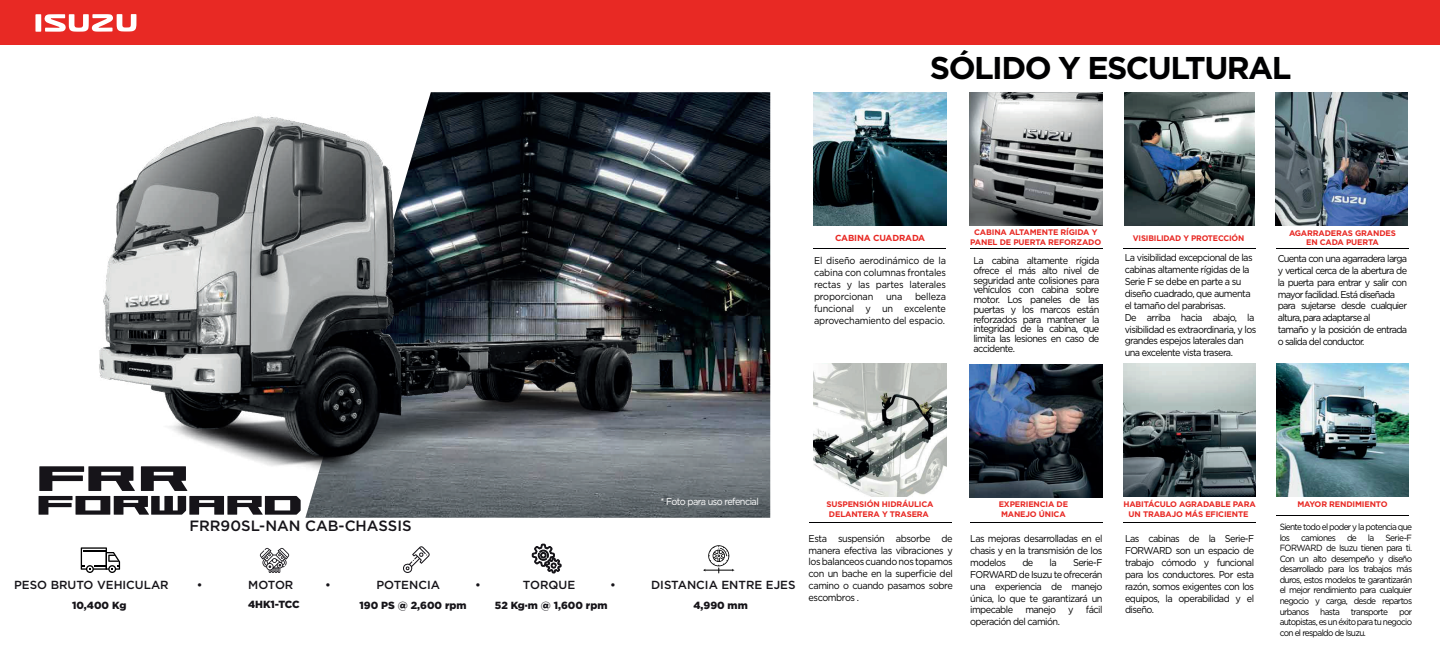
<style>
.page{position:relative;width:1440px;height:648px;background:#fff}
.page>*{position:absolute;margin:0;border:0;box-sizing:border-box;transform-origin:0 0}
.t1{font:700 31.5px "Gotham";letter-spacing:-.05em;color:#000001}
.t2{font:500 14.85px "Gotham";color:#161419}
.t3{font:500 11.7px "Gotham";color:#161419}
.t4{font:900 10.35px "Gotham";color:#161419}
.t5{font:9.9px/11.9px "Gotham";letter-spacing:-.06em;color:#000001;text-align:justify;scale:.93 1}
.t6{font:9.9px/11.9px "Gotham";letter-spacing:-.08em;color:#000001;scale:.93 1}
.t7{font:9.9px "Gotham";letter-spacing:-.06em;color:#fff;scale:.93 1}
.t8{font:9px/10.5px "Gotham";letter-spacing:-.08em;color:#000001;text-align:justify;scale:.93 1}
.t9{font:700 8.77px "Gotham";letter-spacing:-.02em;color:#e82924}
.t10{font:700 8.02px/9.7px "Gotham";letter-spacing:-.02em;color:#e82924;text-align:center}
</style>
<div class="page">
<img style="left:746px;top:92px;width:24px;height:426px">
<svg style="left:81px;top:547px;width:39px;height:26px"></svg>
<svg style="left:532px;top:544px;width:29px;height:29px"></svg>
<svg style="left:260px;top:548px;width:29px;height:25px"></svg>
<svg style="left:403px;top:546px;width:27px;height:27px"></svg>
<svg style="left:703px;top:545px;width:32px;height:28px"></svg>
<img style="left:38px;top:92px;width:708px;height:426px">
<svg style="left:39px;top:466px;width:262px;height:49px"></svg>
<div style="left:0;top:0;width:1440px;height:45px;background:#e82924"></div>
<svg style="left:35px;top:14px;width:101px;height:18px"></svg>
<hr style="left:814px;top:248px;width:132px;height:1px;background:#000001">
<hr style="left:970px;top:248px;width:133px;height:1px;background:#000001">
<hr style="left:1123px;top:248px;width:133px;height:1px;background:#000001">
<hr style="left:1276px;top:248px;width:133px;height:1px;background:#000001">
<hr style="left:809px;top:523px;width:143px;height:1px;background:#000001">
<hr style="left:970px;top:523px;width:133px;height:1px;background:#000001">
<hr style="left:1123px;top:523px;width:133px;height:1px;background:#000001">
<hr style="left:1276px;top:515px;width:133px;height:1px;background:#000001">
<img style="left:814px;top:93px;width:132px;height:132px">
<img style="left:814px;top:364px;width:132px;height:133px">
<img style="left:1124px;top:93px;width:130px;height:132px">
<img style="left:1275px;top:93px;width:133px;height:132px">
<img style="left:970px;top:93px;width:133px;height:132px">
<img style="left:970px;top:364px;width:133px;height:133px">
<img style="left:1123px;top:364px;width:133px;height:133px">
<img style="left:1276px;top:364px;width:133px;height:133px">
<h1 class="t1" style="left:930px;top:47px;width:363px">SÓLIDO Y ESCULTURAL</h1>
<p class="t9" style="left:835px;top:232px;width:92px">CABINA CUADRADA</p>
<p class="t5" style="left:814px;top:255px;width:144px">El diseño aerodinámico de la cabina con columnas frontales rectas y las partes laterales proporcionan</p>
<p class="t5" style="left:814px;top:290px;width:143px;text-indent:101px">belleza funcional y un excelente aprovechamiento del espacio.</p>
<p class="t5" style="left:886px;top:290px;width:19px">una</p>
<p class="t10" style="left:970px;top:228px;width:132px">CABINA ALTAMENTE RÍGIDA Y<br>PANEL DE PUERTA REFORZADO</p>
<p class="t5" style="left:973px;top:256px;width:137px;line-height:9.8px">La cabina altamente rígida ofrece el más alto nivel de seguridad ante colisiones para vehículos con cabina sobre motor. Los paneles de las puertas y los marcos están reforzados para mantener la integridad de la cabina, que limita las lesiones en caso de accidente.</p>
<p class="t10" style="left:1133px;top:234px;width:113px">VISIBILIDAD Y PROTECCIÓN</p>
<p class="t5" style="left:1125px;top:251px;width:143px;text-align:left">La visibilidad excepcional de las cabinas altamente rígidas de la<br>Serie F se debe en parte a su diseño cuadrado, que aumenta el tamaño del parabrisas.<br>De arriba hacia abajo, la visibilidad es extraordinaria, y los grandes espejos laterales dan una excelente vista trasera.</p>
<p class="t10" style="left:1289px;top:228px;width:108px">AGARRADERAS GRANDES<br>EN CADA PUERTA</p>
<p class="t6" style="left:1278px;top:252px;width:140px">Cuenta con una agarradera larga y vertical cerca de la abertura de la puerta para entrar y salir con mayor facilidad. Está diseñada para sujetarse desde cualquier altura, para adaptarse al<br>tamaño y la posición de entrada o salida del conductor.</p>
<h2 class="t2" style="left:189px;top:517px;width:224px">FRR90SL-NAN CAB-CHASSIS</h2>
<p class="t7" style="left:660px;top:496px;width:107px">* Foto para uso refencial</p>
<p class="t3" style="left:14px;top:578px;width:156px">PESO BRUTO VEHICULAR</p>
<p class="t3" style="left:197px;top:578px;width:7px">•</p>
<p class="t3" style="left:248px;top:578px;width:47px">MOTOR</p>
<p class="t3" style="left:325px;top:578px;width:7px">•</p>
<p class="t3" style="left:376px;top:578px;width:65px">POTENCIA</p>
<p class="t3" style="left:475px;top:578px;width:7px">•</p>
<p class="t3" style="left:523px;top:578px;width:54px">TORQUE</p>
<p class="t3" style="left:610px;top:578px;width:7px">•</p>
<p class="t3" style="left:651px;top:578px;width:146px">DISTANCIA ENTRE EJES</p>
<p class="t4" style="left:495px;top:598px;width:114px">52 Kg·m @ 1,600 rpm</p>
<p class="t4" style="left:72px;top:598px;width:56px">10,400 Kg</p>
<p class="t4" style="left:248px;top:597px;width:53px">4HK1-TCC</p>
<p class="t4" style="left:360px;top:598px;width:108px">190 PS @ 2,600 rpm</p>
<p class="t4" style="left:693px;top:598px;width:56px">4,990 mm</p>
<p class="t10" style="left:827px;top:500px;width:109px;text-align:left">SUSPENSIÓN HIDRÁULICA<br>DELANTERA Y TRASERA</p>
<p class="t10" style="left:999px;top:500px;width:71px;text-align:left">EXPERIENCIA DE<br>MANEJO ÚNICA</p>
<p class="t5" style="left:809px;top:532px;width:157px">Esta suspensión absorbe de manera efectiva las vibraciones y los balanceos cuando nos topamos con un bache en la superficie del camino o cuando pasamos sobre escombros .</p>
<p class="t5" style="left:970px;top:532px;width:144px">Las mejoras desarrolladas en el chasis y en la transmisión de los modelos</p>
<p class="t5" style="left:1022px;top:556px;width:13px">de</p>
<p class="t5" style="left:1050px;top:556px;width:9px">la</p>
<p class="t5" style="left:970px;top:556px;width:144px;text-indent:103px">Serie-F FORWARD de Isuzu te ofrecerán una experiencia de manejo única, lo que te garantizará un impecable manejo y fácil operación del camión.</p>
<p class="t10" style="left:1124px;top:500px;width:134px">HABITÁCULO AGRADABLE PARA<br>UN TRABAJO MÁS EFICIENTE</p>
<p class="t10" style="left:1297px;top:500px;width:92px">MAYOR RENDIMIENTO</p>
<p class="t5" style="left:1125px;top:532px;width:140px">Las cabinas de la Serie-F FORWARD son un espacio de trabajo cómodo y funcional para los conductores. Por esta razón, somos exigentes con los equipos, la operabilidad y el diseño.</p>
<p class="t8" style="left:1280px;top:522px;width:144px">Siente todo el poder y la potencia que los camiones de la Serie-F FORWARD de Isuzu tienen para ti.<br>Con un alto desempeño y diseño desarrollado para los trabajos más duros, estos modelos te garantizarán el mejor rendimiento para cualquier negocio y carga, desde repartos urbanos hasta transporte por autopistas, es un éxito para tu negocio con el respaldo de Isuzu.</p>
</div>
